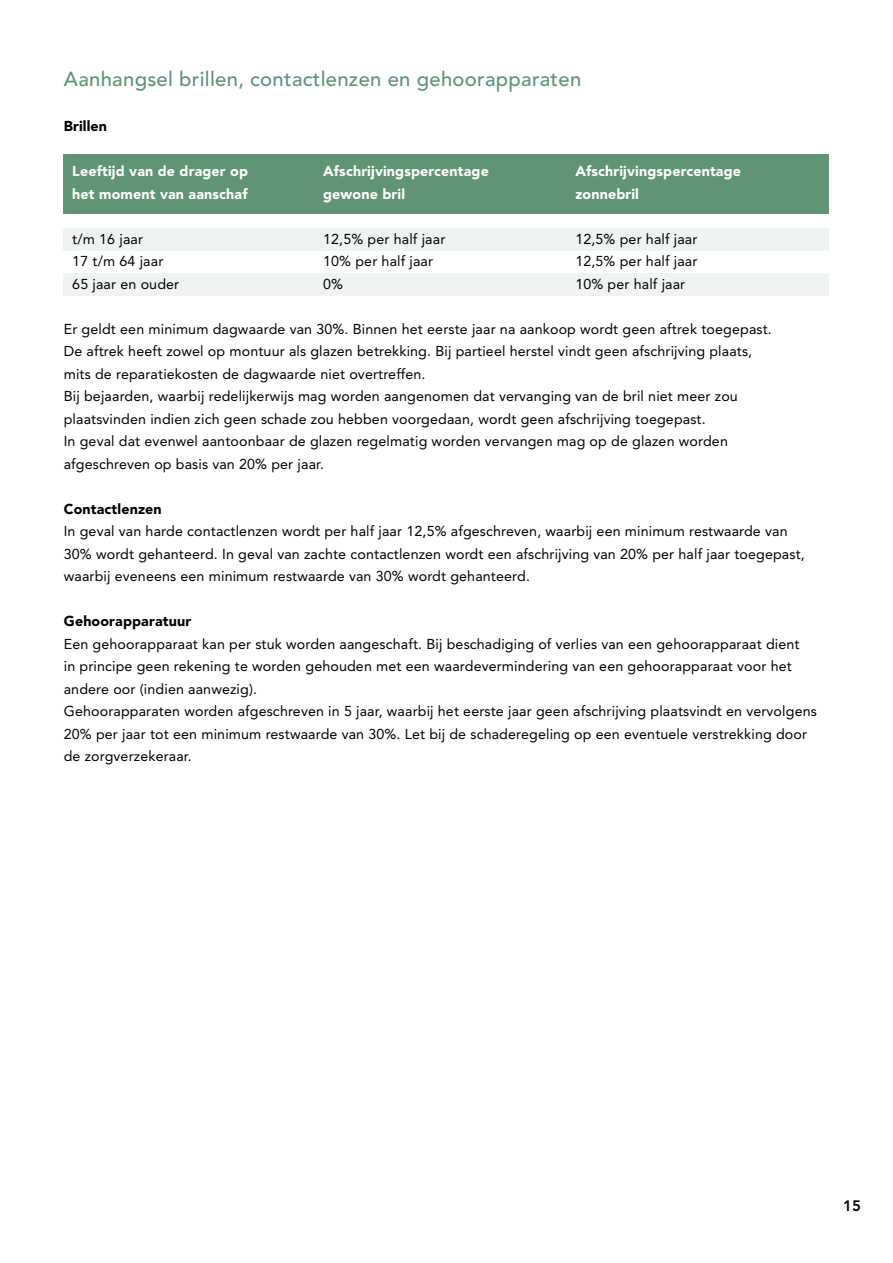
<style>
.page{position:relative;width:893px;height:1263px;background:#fff}
.page>*{position:absolute;margin:0;border:0;box-sizing:border-box;transform-origin:0 0}
.t1{font:500 20.25px "Avenir LT Std";letter-spacing:.015em;color:#5f9574}
.t2{font:800 15px "Avenir LT Std";color:#000}
.t3{font:14.25px/22.5px "Avenir LT Std";letter-spacing:.01em;color:#000}
.t4{font:900 14.25px "Avenir LT Std";letter-spacing:.01em;color:#fff}
.t5{font:900 14.25px "Avenir LT Std";letter-spacing:.01em;color:#000}
</style>
<div class="page">
<div style="left:64px;top:228px;width:765px;height:22px;background:#f0f4f1"></div>
<div style="left:64px;top:273px;width:765px;height:22px;background:#f0f4f1"></div>
<div style="left:64px;top:154px;width:765px;height:59px;background:#5f9574"></div>
<h1 class="t1" style="left:64px;top:68px;width:519px">Aanhangsel brillen, contactlenzen en gehoorapparaten</h1>
<p class="t5" style="left:64px;top:118px;width:45px">Brillen</p>
<p class="t4" style="left:72px;top:163px;width:177px">Leeftijd van de drager op</p>
<p class="t4" style="left:323px;top:163px;width:167px">Afschrijvingspercentage</p>
<p class="t4" style="left:575px;top:163px;width:167px">Afschrijvingspercentage</p>
<p class="t4" style="left:72px;top:185px;width:177px">het moment van aanschaf</p>
<p class="t4" style="left:323px;top:185px;width:83px">gewone bril</p>
<p class="t4" style="left:575px;top:185px;width:65px">zonnebril</p>
<p class="t3" style="left:72px;top:228px;width:72px">t/m 16 jaar</p>
<p class="t3" style="left:323px;top:228px;width:124px">12,5% per half jaar</p>
<p class="t3" style="left:575px;top:228px;width:124px">12,5% per half jaar</p>
<p class="t3" style="left:72px;top:250px;width:93px">17 t/m 64 jaar</p>
<p class="t3" style="left:323px;top:250px;width:111px">10% per half jaar</p>
<p class="t3" style="left:575px;top:250px;width:124px">12,5% per half jaar</p>
<p class="t3" style="left:72px;top:273px;width:108px">65 jaar en ouder</p>
<p class="t3" style="left:323px;top:273px;width:21px">0%</p>
<p class="t3" style="left:575px;top:273px;width:111px">10% per half jaar</p>
<p class="t3" style="left:64px;top:318px;width:710px">Er geldt een minimum dagwaarde van 30%. Binnen het eerste jaar na aankoop wordt geen aftrek toegepast.<br>De aftrek heeft zowel op montuur als glazen betrekking. Bij partieel herstel vindt geen afschrijving plaats, mits de reparatiekosten de dagwaarde niet overtreffen.<br>Bij bejaarden, waarbij redelijkerwijs mag worden aangenomen dat vervanging van de bril niet meer zou plaatsvinden indien zich geen schade zou hebben voorgedaan, wordt geen afschrijving toegepast.<br>In geval dat evenwel aantoonbaar de glazen regelmatig worden vervangen mag op de glazen worden afgeschreven op basis van 20% per jaar.</p>
<p class="t5" style="left:64px;top:500px;width:100px">Contactlenzen</p>
<p class="t3" style="left:64px;top:520px;width:742px">In geval van harde contactlenzen wordt per half jaar 12,5% afgeschreven, waarbij een minimum restwaarde van<br>30% wordt gehanteerd. In geval van zachte contactlenzen wordt een afschrijving van 20% per half jaar toegepast, waarbij eveneens een minimum restwaarde van 30% wordt gehanteerd.</p>
<p class="t5" style="left:64px;top:613px;width:129px">Gehoorapparatuur</p>
<p class="t3" style="left:64px;top:633px;width:755px">Een gehoorapparaat kan per stuk worden aangeschaft. Bij beschadiging of verlies van een gehoorapparaat dient<br>in principe geen rekening te worden gehouden met een waardevermindering van een gehoorapparaat voor het andere oor (indien aanwezig).<br>Gehoorapparaten worden afgeschreven in 5 jaar, waarbij het eerste jaar geen afschrijving plaatsvindt en vervolgens 20% per jaar tot een minimum restwaarde van 30%. Let bij de schaderegeling op een eventuele verstrekking door de zorgverzekeraar.</p>
<p class="t2" style="left:843px;top:1197px;width:20px">15</p>
</div>
